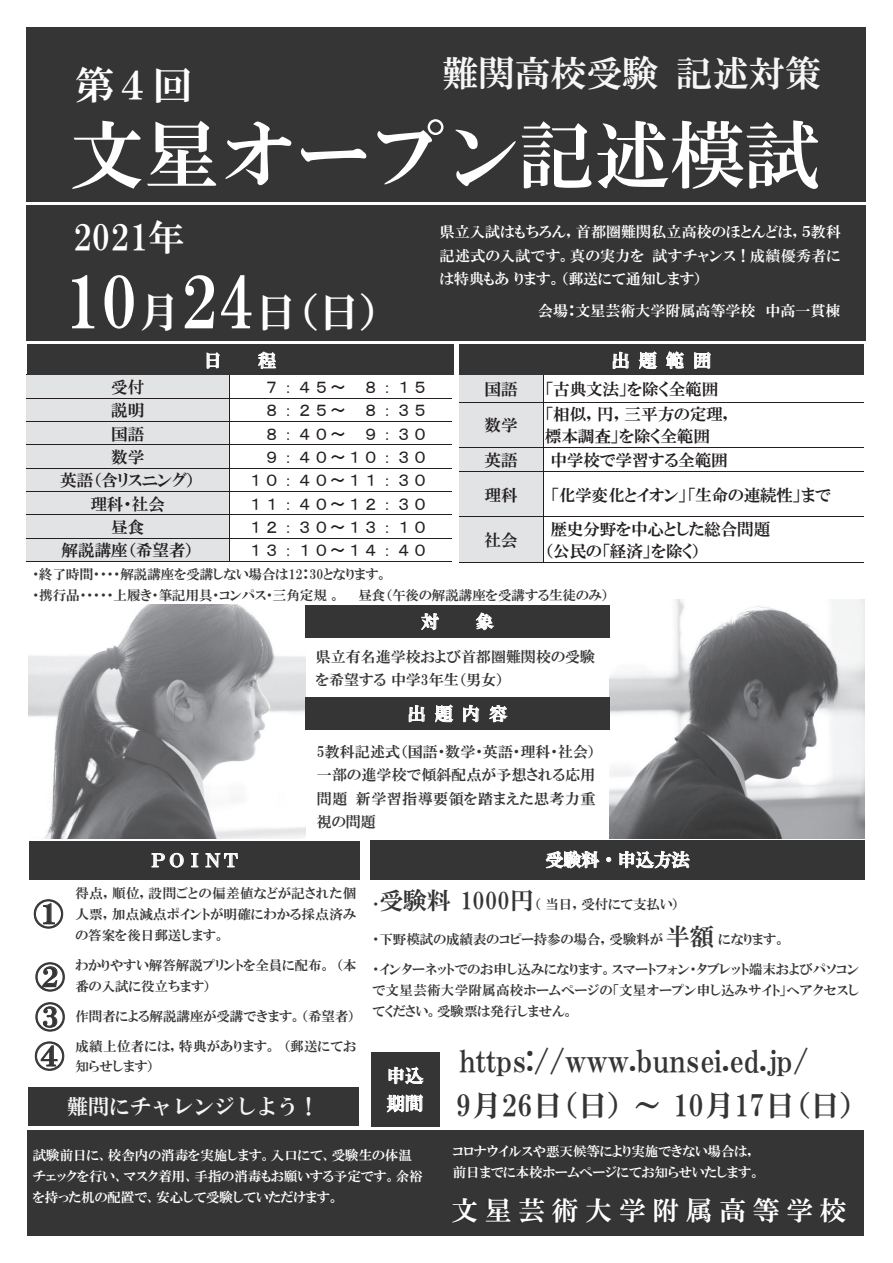
<style>
.page{position:relative;width:893px;height:1263px;background:#fff}
.page>*{position:absolute;margin:0;border:0;box-sizing:border-box;transform-origin:0 0}
.t1{font:75px "HG Mincho E";color:#fff}
.t2{font:42px "HGP Mincho E";color:#fff}
.t3{font:39.15px "HG Mincho E";color:#fff}
.t4{font:36px "HG Mincho E";color:#f6f6f7}
.t5{font:36px "HGP Mincho E";color:#fff}
.t6{font:30px/63px "HGP Mincho E";color:#363536}
.t7{font:27px "HG Mincho E";letter-spacing:.24em;color:#fff}
.t8{font:24px "HGP Mincho E";color:#363536}
.t9{font:21px "HG Mincho E";color:#f6f6f7}
.t10{font:18px "HG Mincho E";letter-spacing:.005em;color:#fff}
.t11{font:16.5px/21.6px "HGP Mincho E";color:#231f20}
.t12{font:16.5px "MS Gothic";color:#231f20}
.t13{font:15px/23.2px "HGP Mincho E";letter-spacing:.01em;color:#fff;text-align:justify}
.t14{font:15px/23.1px "HGP Mincho E";letter-spacing:.01em;color:#363536;text-align:justify}
.t15{font:13.5px/20.9px "HGP Mincho E";color:#363536}
.t16{font:13.5px/20.9px "HGP Mincho E";color:#fff}
.t17{font:13.5px/20.9px "HGP Mincho E";letter-spacing:.03em;color:#363536}
.s1{font-size:72px}
.s2{color:#f6f6f7}
.s3{font-size:24px}
</style>
<div class="page">
<div style="left:27px;top:27px;width:839px;height:174px;background:#363536"></div>
<div style="left:27px;top:205px;width:839px;height:135px;background:#363536"></div>
<img style="left:610px;top:600px;width:255px;height:239px">
<img style="left:28px;top:604px;width:277px;height:235px">
<div style="left:27px;top:374px;width:202px;height:24px;background:#e2e3e5"></div>
<div style="left:27px;top:398px;width:202px;height:23px;background:#e2e3e5"></div>
<div style="left:27px;top:421px;width:202px;height:24px;background:#e2e3e5"></div>
<div style="left:27px;top:445px;width:202px;height:23px;background:#e2e3e5"></div>
<div style="left:27px;top:468px;width:202px;height:23px;background:#e2e3e5"></div>
<div style="left:27px;top:491px;width:202px;height:24px;background:#e2e3e5"></div>
<div style="left:27px;top:515px;width:202px;height:23px;background:#e2e3e5"></div>
<div style="left:27px;top:538px;width:202px;height:24px;background:#e2e3e5"></div>
<hr style="left:229px;top:375px;width:1px;height:186px;background:#231f20">
<hr style="left:27px;top:374px;width:202px;height:1px;background:#231f20">
<hr style="left:27px;top:398px;width:202px;height:1px;background:#231f20">
<hr style="left:229px;top:374px;width:223px;height:1px;background:#231f20">
<hr style="left:229px;top:398px;width:223px;height:1px;background:#231f20">
<hr style="left:27px;top:421px;width:202px;height:1px;background:#231f20">
<hr style="left:229px;top:421px;width:223px;height:1px;background:#231f20">
<hr style="left:27px;top:444px;width:202px;height:1px;background:#231f20">
<hr style="left:229px;top:444px;width:223px;height:1px;background:#231f20">
<hr style="left:27px;top:468px;width:202px;height:1px;background:#231f20">
<hr style="left:229px;top:468px;width:223px;height:1px;background:#231f20">
<hr style="left:27px;top:491px;width:202px;height:1px;background:#231f20">
<hr style="left:229px;top:491px;width:223px;height:1px;background:#231f20">
<hr style="left:27px;top:514px;width:202px;height:1px;background:#231f20">
<hr style="left:229px;top:514px;width:223px;height:1px;background:#231f20">
<hr style="left:27px;top:538px;width:202px;height:1px;background:#231f20">
<hr style="left:229px;top:538px;width:223px;height:1px;background:#231f20">
<hr style="left:27px;top:561px;width:202px;height:1px;background:#231f20">
<hr style="left:229px;top:561px;width:223px;height:1px;background:#231f20">
<div style="left:459px;top:374px;width:84px;height:28px;background:#e2e3e5"></div>
<div style="left:459px;top:402px;width:84px;height:45px;background:#e2e3e5"></div>
<div style="left:459px;top:447px;width:84px;height:24px;background:#e2e3e5"></div>
<div style="left:459px;top:471px;width:84px;height:46px;background:#e2e3e5"></div>
<div style="left:459px;top:517px;width:84px;height:45px;background:#e2e3e5"></div>
<hr style="left:543px;top:375px;width:1px;height:187px;background:#231f20">
<hr style="left:459px;top:374px;width:84px;height:1px;background:#231f20">
<hr style="left:459px;top:402px;width:84px;height:1px;background:#231f20">
<hr style="left:543px;top:374px;width:321px;height:1px;background:#231f20">
<hr style="left:543px;top:402px;width:321px;height:1px;background:#231f20">
<hr style="left:459px;top:447px;width:84px;height:1px;background:#231f20">
<hr style="left:543px;top:447px;width:321px;height:1px;background:#231f20">
<hr style="left:459px;top:471px;width:84px;height:1px;background:#231f20">
<hr style="left:543px;top:471px;width:321px;height:1px;background:#231f20">
<hr style="left:459px;top:516px;width:84px;height:1px;background:#231f20">
<hr style="left:543px;top:516px;width:321px;height:1px;background:#231f20">
<hr style="left:459px;top:562px;width:84px;height:1px;background:#231f20">
<hr style="left:543px;top:562px;width:321px;height:1px;background:#231f20">
<div style="left:27px;top:344px;width:426px;height:30px;background:#363536"></div>
<div style="left:459px;top:344px;width:405px;height:30px;background:#363536"></div>
<div style="left:305px;top:605px;width:305px;height:33px;background:#363536"></div>
<div style="left:305px;top:697px;width:305px;height:33px;background:#363536"></div>
<div style="left:30px;top:841px;width:330px;height:38px;background:#363536"></div>
<div style="left:370px;top:840px;width:495px;height:39px;background:#363536"></div>
<div style="left:370px;top:1052px;width:69px;height:75px;background:#363536"></div>
<div style="left:27px;top:1131px;width:837px;height:105px;background:#363536"></div>
<div style="left:28px;top:1087px;width:331px;height:39px;background:#363536"></div>
<p class="t3" style="left:75px;top:65px;width:119px">第４回</p>
<p class="t4" style="left:442px;top:55px;width:380px">難関高校受験 記述対策</p>
<p class="t1" style="left:69px;top:117px;width:752px">文星オープン記述模試</p>
<p class="t5" style="left:73px;top:218px;width:112px">2021年</p>
<p class="t2" style="left:63px;top:291px;width:319px"><span class="s1">10</span>月<span class="s1">24</span>日（日）</p>
<p class="t13" style="left:440px;top:220px;width:403px">県立入試はもちろん，首都圏難関私立高校のほとんどは，５教科記述式の入試です。真の実力を 試すチャンス！<span class="s2">成績優秀者には特典</span>もあ ります。（郵送にて通知します）</p>
<p class="t13" style="left:538px;top:299px;width:304px">会場：文星芸術大学附属高等学校 中高一貫棟</p>
<p class="t10" style="left:204px;top:351px;width:19px">日</p>
<p class="t10" style="left:258px;top:351px;width:19px">程</p>
<p class="t10" style="left:612px;top:351px;width:101px">出 題 範 囲</p>
<p class="t11" style="left:111px;top:376px;width:35px">受付</p>
<p class="t12" style="left:264px;top:379px;width:166px">７：４５～ ８：１５</p>
<p class="t11" style="left:111px;top:399px;width:35px">説明</p>
<p class="t12" style="left:264px;top:402px;width:166px">８：２５～ ８：３５</p>
<p class="t11" style="left:111px;top:423px;width:35px">国語</p>
<p class="t12" style="left:264px;top:425px;width:166px">８：４０～ ９：３０</p>
<p class="t11" style="left:111px;top:446px;width:35px">数学</p>
<p class="t12" style="left:264px;top:449px;width:166px">９：４０～１０：３０</p>
<p class="t11" style="left:60px;top:469px;width:136px">英語（含リスニング）</p>
<p class="t12" style="left:247px;top:472px;width:183px">１０：４０～１１：３０</p>
<p class="t11" style="left:90px;top:493px;width:76px">理科・社会</p>
<p class="t12" style="left:247px;top:495px;width:183px">１１：４０～１２：３０</p>
<p class="t11" style="left:111px;top:516px;width:35px">昼食</p>
<p class="t12" style="left:247px;top:519px;width:183px">１２：３０～１３：１０</p>
<p class="t11" style="left:62px;top:539px;width:134px">解説講座（希望者）</p>
<p class="t12" style="left:247px;top:542px;width:183px">１３：１０～１４：４０</p>
<p class="t11" style="left:484px;top:378px;width:35px">国語</p>
<p class="t11" style="left:545px;top:378px;width:175px">「古典文法」を除く全範囲</p>
<p class="t11" style="left:484px;top:415px;width:35px">数学</p>
<p class="t11" style="left:545px;top:404px;width:190px">「相似，円，三平方の定理，標本調査」を除く全範囲</p>
<p class="t11" style="left:484px;top:449px;width:35px">英語</p>
<p class="t11" style="left:550px;top:449px;width:179px">中学校で学習する全範囲</p>
<p class="t11" style="left:484px;top:484px;width:35px">理科</p>
<p class="t11" style="left:550px;top:484px;width:282px">「化学変化とイオン」「生命の連続性」まで</p>
<p class="t11" style="left:484px;top:529px;width:35px">社会</p>
<p class="t11" style="left:545px;top:518px;width:227px;text-indent:6px">歴史分野を中心とした総合問題（公民の「経済」を除く）</p>
<p class="t15" style="left:32px;top:563px;width:357px">・終了時間・・・・解説講座を受講しない場合は12：30となります。・携行品・・・・・上履き・筆記用具・コンパス・三角定規 。</p>
<p class="t15" style="left:358px;top:584px;width:252px">昼食（午後の解説講座を受講する生徒のみ）</p>
<p class="t10" style="left:421px;top:612px;width:19px">対</p>
<p class="t10" style="left:475px;top:612px;width:19px">象</p>
<p class="t14" style="left:316px;top:645px;width:281px">県立有名進学校および首都圏難関校の受験を希望する 中学3年生（男女）</p>
<p class="t10" style="left:150px;top:851px;width:92px">ＰＯＩＮＴ</p>
<p class="t10" style="left:408px;top:704px;width:101px">出 題 内 容</p>
<p class="t14" style="left:317px;top:740px;width:280px">5教科記述式（国語・数学・英語・理科・社会）一部の進学校で傾斜配点が予想される応用問題 新学習指導要領を踏まえた思考力重視の問題</p>
<p class="t10" style="left:545px;top:850px;width:146px">受験料・申込方法</p>
<p class="t6" style="left:33px;top:882px;width:33px">①<br>②</p>
<p class="t6" style="left:35px;top:997px;width:32px;line-height:39.3px">③<br>④</p>
<p class="t15" style="left:75px;top:883px;width:282px;text-align:justify">得点，順位，設問ごとの偏差値などが記された個人票，加点減点ポイントが明確にわかる採点済みの答案を後日郵送します。</p>
<p class="t15" style="left:75px;top:954px;width:282px">わかりやすい解答解説プリントを全員に配布。 （本番の入試に役立ちます）</p>
<p class="t15" style="left:75px;top:1005px;width:281px">作問者による解説講座が受講できます。（希望者）</p>
<p class="t17" style="left:75px;top:1035px;width:282px">成績上位者には，特典があります。 （郵送にてお知らせします）</p>
<p class="t9" style="left:67px;top:1096px;width:254px">難問にチャレンジしよう！</p>
<p class="t15" style="left:372px;top:893px;width:308px">・<span class="s3">受験料 1000円</span>（ 当日，受付にて支払い）</p>
<p class="t15" style="left:372px;top:929px;width:292px">・下野模試の成績表のコピー持参の場合，受験料が</p>
<p class="t15" style="left:719px;top:929px;width:68px">になります。</p>
<p class="t15" style="left:372px;top:959px;width:488px;text-align:justify">・インターネットでのお申し込みになります。スマートフォン・タブレット端末およびパソコンで文星芸術大学附属高校ホームページの「文星オープン申し込みサイト」へアクセスしてください。受験票は発行しません。</p>
<p class="t8" style="left:666px;top:924px;width:49px">半額</p>
<p class="t6" style="left:459px;top:1030px;width:351px">https://www.bunsei.ed.jp/</p>
<p class="t10" style="left:387px;top:1066px;width:38px">申込</p>
<p class="t6" style="left:387px;top:1074px;width:470px"><sup>期間</sup> 9月26日（日） ～ 10月17日（日）</p>
<p class="t16" style="left:33px;top:1144px;width:391px">試験前日に、校舎内の消毒を実施します。入口にて、受験生の体温チェックを行い、マスク着用、手指の消毒もお願いする予定です。余裕を持った机の配置で、安心して受験していただけます。</p>
<p class="t16" style="left:453px;top:1141px;width:309px">コロナウイルスや悪天候等により実施できない場合は，前日までに本校ホームページにてお知らせいたします。</p>
<p class="t7" style="left:451px;top:1197px;width:397px">文星芸術大学附属高等学校</p>
</div>
